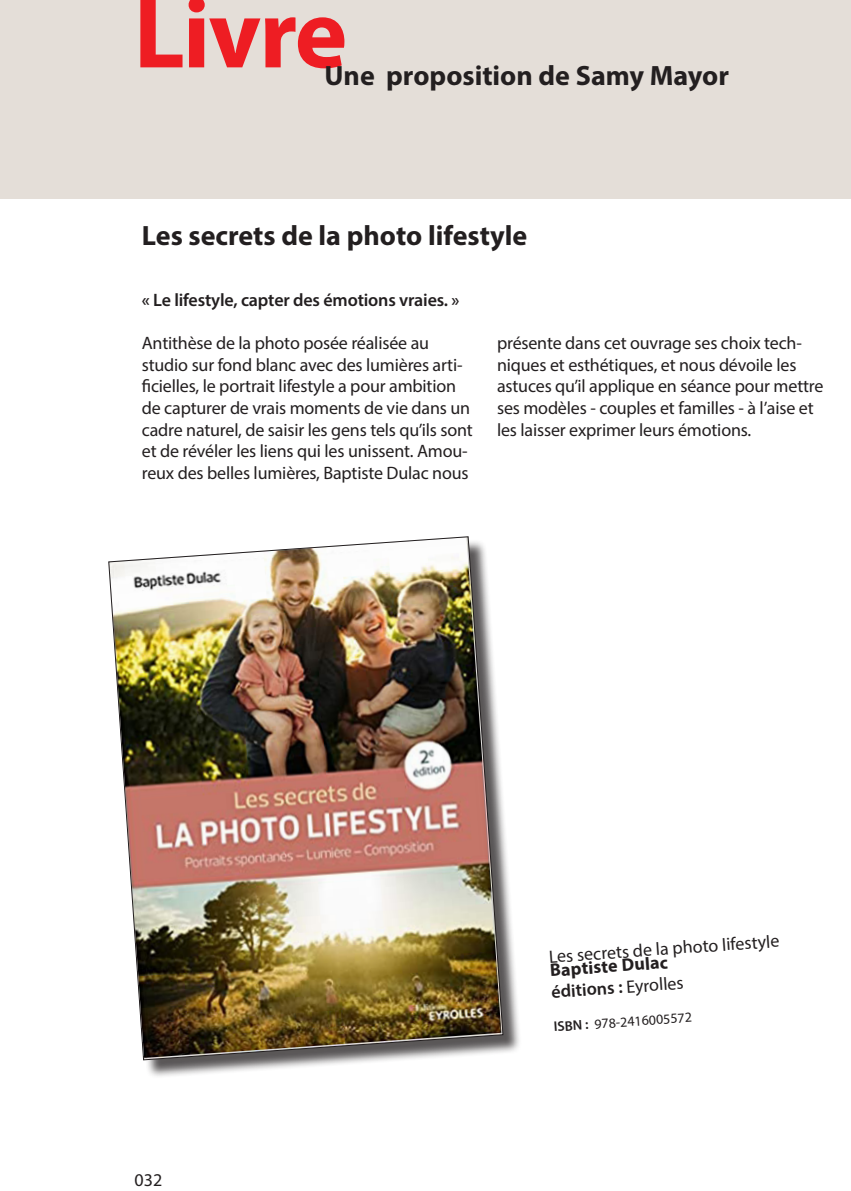
<style>
.page{position:relative;width:851px;height:1191px;background:#fff}
.page>*{position:absolute;margin:0;border:0;box-sizing:border-box;transform-origin:0 0}
.t1{font:700 100px "Myriad Pro";letter-spacing:-.02em;color:#ee1d23}
.t2{font:700 28px "Myriad Pro";color:#231f20}
.t3{font:18px/21.6px "Myriad Pro";letter-spacing:-.01em;color:#231f20}
.t4{font:600 18px "Myriad Pro";letter-spacing:-.01em;color:#231f20}
.t5{font:700 18px "Myriad Pro";color:#231f20}
.t6{font:14px "Myriad Pro";color:#231f20}
.s1{font-weight:400}
.s2{font-weight:600}
</style>
<div class="page">
<div style="left:0;top:0;width:850px;height:198px;background:#e4ded8"></div>
<div style="left:111px;top:539px;width:410px;height:539px;background:#231f20;opacity:.75"></div>
<img style="left:108px;top:536px;width:396px;height:524px">
<p class="t1" style="left:134px;top:-32px;width:215px">Livre</p>
<p class="t2" style="left:324px;top:57px;width:406px">Une proposition de Samy Mayor</p>
<p class="t2" style="left:142px;top:217px;width:387px">Les secrets de la photo lifestyle</p>
<p class="t4" style="left:142px;top:288px;width:319px">« Le lifestyle, capter des émotions vraies. »</p>
<p class="t3" style="left:142px;top:332px;width:332px">Antithèse de la photo posée réalisée au studio sur fond blanc avec des lumières arti&shy;ficielles, le portrait lifestyle a pour ambition de capturer de vrais moments de vie dans un cadre naturel, de saisir les gens tels qu’ils sont et de révéler les liens qui les unissent. Amou&shy;reux des belles lumières, Baptiste Dulac nous</p>
<p class="t3" style="left:497px;top:332px;width:328px">présente dans cet ouvrage ses choix tech&shy;niques et esthétiques, et nous dévoile les astuces qu’il applique en séance pour mettre ses modèles - couples et familles - à l’aise et les laisser exprimer leurs émotions.</p>
<p class="t3" style="left:134px;top:1169px;width:29px">032</p>
<p class="t3" style="left:548px;top:945px;width:232px;rotate:-4deg">Les secrets de la photo lifestyle</p>
<p class="t5" style="left:549px;top:958px;width:120px;rotate:-4deg">Baptiste Dulac</p>
<p class="t4" style="left:550px;top:980px;width:134px;rotate:-4deg">éditions : <span class="s1">Eyrolles</span></p>
<p class="t6" style="left:553px;top:1018px;width:140px;rotate:-4deg"><span class="s2">ISBN :</span> 978-2416005572</p>
</div>
